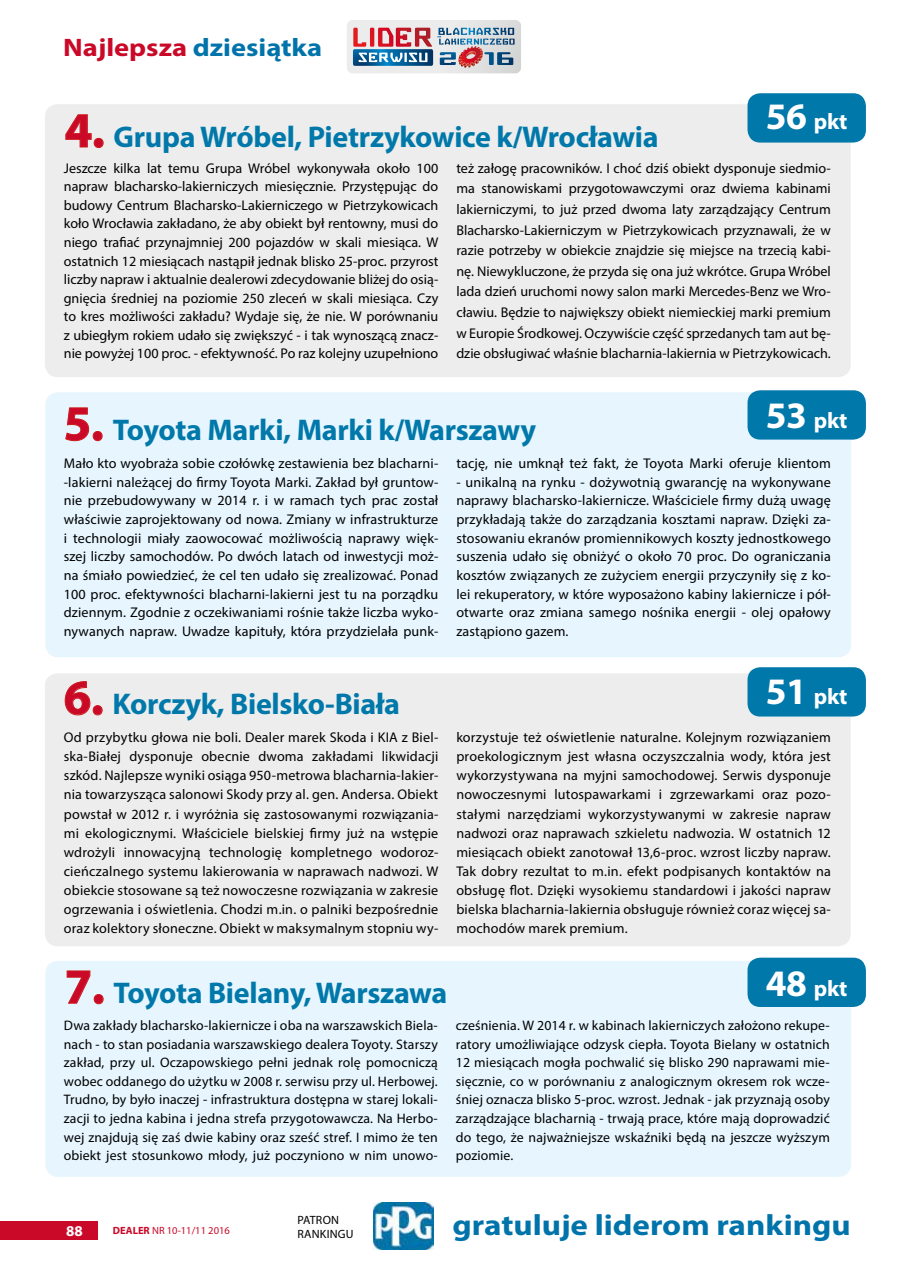
<style>
.page{position:relative;width:915px;height:1263px;background:#fff}
.page>*{position:absolute;margin:0;border:0;box-sizing:border-box;transform-origin:0 0}
.t1{font:700 30px "Myriad Pro";letter-spacing:-.01em;color:#0078aa}
.t2{font:700 29.4px "Myriad Pro";color:#0074aa;scale:1.12 1}
.t3{font:700 25.35px "Myriad Pro";color:#0074aa;scale:1.12 1}
.t4{font:700 22.5px "Myriad Pro";letter-spacing:-.01em;color:#fff}
.t5{font:700 15px "Myriad Pro";color:#fff}
.t6{font:14.1px/18.6px "Myriad Pro";letter-spacing:.01em;color:#000;text-align:justify}
.t7{font:13.8px/18.6px "Myriad Pro";letter-spacing:.01em;color:#000;text-align:justify}
.t8{font:12px/13.5px "Myriad Pro";letter-spacing:.02em;color:#000}
.t9{font:10.5px "Myriad Pro";color:#ca0928}
.s1{color:#ca0928}
.s2{font-size:49.5px;color:#ca0928}
.s3{font-size:37.5px}
.s4{font-weight:700}
</style>
<div class="page">
<div style="left:0;top:1221px;width:98px;height:19px;background:#ca0928"></div>
<div style="left:45px;top:673px;width:805px;height:273px;background:#ecedec;border-radius:13px"></div>
<div style="left:45px;top:392px;width:805px;height:265px;background:#e6f5fe;border-radius:13px"></div>
<div style="left:45px;top:961px;width:805px;height:216px;background:#e6f5fe;border-radius:13px"></div>
<div style="left:747px;top:390px;width:118px;height:50px;background:#0078aa;border-radius:13px"></div>
<div style="left:747px;top:667px;width:118px;height:49px;background:#0078aa;border-radius:13px"></div>
<div style="left:747px;top:958px;width:118px;height:49px;background:#0078aa;border-radius:13px"></div>
<div style="left:45px;top:104px;width:805px;height:273px;background:#ecedec;border-radius:13px"></div>
<div style="left:747px;top:93px;width:118px;height:50px;background:#0078aa;border-radius:13px"></div>
<svg style="left:65px;top:114px;width:27px;height:34px"></svg>
<div style="left:94px;top:138px;width:9px;height:10px;border:1px solid #cd171a;border-radius:50%"></div>
<svg style="left:65px;top:407px;width:24px;height:34px"></svg>
<div style="left:93px;top:431px;width:9px;height:10px;border:1px solid #cd171a;border-radius:50%"></div>
<svg style="left:64px;top:681px;width:27px;height:35px"></svg>
<div style="left:93px;top:706px;width:9px;height:9px;border:1px solid #cd171a;border-radius:50%"></div>
<svg style="left:66px;top:970px;width:25px;height:34px"></svg>
<div style="left:94px;top:994px;width:9px;height:10px;border:1px solid #cd171a;border-radius:50%"></div>
<img style="left:373px;top:1202px;width:61px;height:47px">
<svg style="left:347px;top:20px;width:174px;height:53px;background:#b4b0bd"></svg>
<h3 class="t3" style="left:63px;top:31px;width:233px"><span class="s1">Najlepsza</span> dziesiątka</h3>
<h1 class="t1" style="left:65px;top:117px;width:595px"><span class="s2">4.</span> Grupa Wróbel, Pietrzykowice k/Wrocławia</h1>
<h3 class="t4" style="left:765px;top:107px;width:83px"><span class="s3">56</span> pkt</h3>
<p class="t6" style="left:64px;top:159px;width:376px">Jeszcze kilka lat temu Grupa Wróbel wykonywała około 100 napraw blacharsko-lakierniczych miesięcznie. Przystępując do budowy Centrum Blacharsko-Lakierniczego w Pietrzykowicach koło Wrocławia zakładano, że aby obiekt był rentowny, musi do niego trafiać przynajmniej 200 pojazdów w skali miesiąca. W ostatnich 12 miesiącach nastąpił jednak blisko 25-proc. przyrost liczby napraw i aktualnie dealerowi zdecydowanie bliżej do osią&shy;gnięcia średniej na poziomie 250 zleceń w skali miesiąca. Czy to kres możliwości zakładu? Wydaje się, że nie. W porównaniu z ubiegłym rokiem udało się zwiększyć - i tak wynoszącą znacz&shy;nie powyżej 100 proc. - efektywność. Po raz kolejny uzupełniono</p>
<p class="t6" style="left:456px;top:158px;width:376px;line-height:20.5px">też załogę pracowników. I choć dziś obiekt dysponuje siedmio&shy;ma stanowiskami przygotowawczymi oraz dwiema kabinami lakierniczymi, to już przed dwoma laty zarządzający Centrum Blacharsko-Lakierniczym w Pietrzykowicach przyznawali, że w razie potrzeby w obiekcie znajdzie się miejsce na trzecią kabi&shy;nę. Niewykluczone, że przyda się ona już wkrótce. Grupa Wróbel lada dzień uruchomi nowy salon marki Mercedes-Benz we Wro&shy;cławiu. Będzie to największy obiekt niemieckiej marki premium w Europie Środkowej. Oczywiście część sprzedanych tam aut bę&shy;dzie obsługiwać właśnie blacharnia-lakiernia w Pietrzykowicach.</p>
<h1 class="t1" style="left:64px;top:410px;width:474px"><span class="s2">5.</span> Toyota Marki, Marki k/Warszawy</h1>
<h3 class="t4" style="left:765px;top:406px;width:83px"><span class="s3">53</span> pkt</h3>
<p class="t6" style="left:64px;top:454px;width:376px">Mało kto wyobraża sobie czołówkę zestawienia bez blacharni--lakierni należącej do firmy Toyota Marki. Zakład był gruntow&shy;nie przebudowywany w 2014 r. i w ramach tych prac został właściwie zaprojektowany od nowa. Zmiany w infrastrukturze i technologii miały zaowocować możliwością naprawy więk&shy;szej liczby samochodów. Po dwóch latach od inwestycji moż&shy;na śmiało powiedzieć, że cel ten udało się zrealizować. Ponad 100 proc. efektywności blacharni-lakierni jest tu na porządku dziennym. Zgodnie z oczekiwaniami rośnie także liczba wyko&shy;nywanych napraw. Uwadze kapituły, która przydzielała punk-</p>
<p class="t6" style="left:456px;top:454px;width:376px">tację, nie umknął też fakt, że Toyota Marki oferuje klientom</p>
<p class="t6" style="left:456px;top:472px;width:376px">- unikalną na rynku - dożywotnią gwarancję na wykonywane naprawy blacharsko-lakiernicze. Właściciele firmy dużą uwagę przykładają także do zarządzania kosztami napraw. Dzięki za&shy;stosowaniu ekranów promiennikowych koszty jednostkowego suszenia udało się obniżyć o około 70 proc. Do ograniczania kosztów związanych ze zużyciem energii przyczyniły się z ko&shy;lei rekuperatory, w które wyposażono kabiny lakiernicze i pół&shy;otwarte oraz zmiana samego nośnika energii - olej opałowy zastąpiono gazem.</p>
<h1 class="t1" style="left:64px;top:685px;width:338px"><span class="s2">6.</span> Korczyk, Bielsko-Biała</h1>
<h3 class="t4" style="left:765px;top:681px;width:83px"><span class="s3">51</span> pkt</h3>
<p class="t6" style="left:64px;top:728px;width:376px;line-height:19px">Od przybytku głowa nie boli. Dealer marek Skoda i KIA z Biel&shy;ska-Białej dysponuje obecnie dwoma zakładami likwidacji szkód. Najlepsze wyniki osiąga 950-metrowa blacharnia-lakier&shy;nia towarzysząca salonowi Skody przy al. gen. Andersa. Obiekt powstał w 2012 r. i wyróżnia się zastosowanymi rozwiązania&shy;mi ekologicznymi. Właściciele bielskiej firmy już na wstępie wdrożyli innowacyjną technologię kompletnego wodoroz&shy;cieńczalnego systemu lakierowania w naprawach nadwozi. W obiekcie stosowane są też nowoczesne rozwiązania w zakresie ogrzewania i oświetlenia. Chodzi m.in. o palniki bezpośrednie oraz kolektory słoneczne. Obiekt w maksymalnym stopniu wy-</p>
<p class="t6" style="left:456px;top:728px;width:376px;line-height:19px">korzystuje też oświetlenie naturalne. Kolejnym rozwiązaniem proekologicznym jest własna oczyszczalnia wody, która jest wykorzystywana na myjni samochodowej. Serwis dysponuje nowoczesnymi lutospawarkami i zgrzewarkami oraz pozo&shy;stałymi narzędziami wykorzystywanymi w zakresie napraw nadwozi oraz naprawach szkieletu nadwozia. W ostatnich 12 miesiącach obiekt zanotował 13,6-proc. wzrost liczby napraw.<br>Tak dobry rezultat to m.in. efekt podpisanych kontaktów na obsługę flot. Dzięki wysokiemu standardowi i jakości napraw bielska blacharnia-lakiernia obsługuje również coraz więcej sa&shy;mochodów marek premium.</p>
<h1 class="t1" style="left:65px;top:973px;width:384px"><span class="s2">7.</span> Toyota Bielany, Warszawa</h1>
<h3 class="t4" style="left:765px;top:974px;width:83px"><span class="s3">48</span> pkt</h3>
<p class="t7" style="left:64px;top:1016px;width:375px">Dwa zakłady blacharsko-lakiernicze i oba na warszawskich Biela&shy;nach - to stan posiadania warszawskiego dealera Toyoty. Starszy zakład, przy ul. Oczapowskiego pełni jednak rolę pomocniczą wobec oddanego do użytku w 2008 r. serwisu przy ul. Herbowej.<br>Trudno, by było inaczej - infrastruktura dostępna w starej lokali&shy;zacji to jedna kabina i jedna strefa przygotowawcza. Na Herbo&shy;wej znajdują się zaś dwie kabiny oraz sześć stref. I mimo że ten obiekt jest stosunkowo młody, już poczyniono w nim unowo-</p>
<p class="t7" style="left:455px;top:1016px;width:375px">cześnienia. W 2014 r. w kabinach lakierniczych założono rekupe&shy;ratory umożliwiające odzysk ciepła. Toyota Bielany w ostatnich 12 miesiącach mogła pochwalić się blisko 290 naprawami mie&shy;sięcznie, co w porównaniu z analogicznym okresem rok wcze&shy;śniej oznacza blisko 5-proc. wzrost. Jednak - jak przyznają osoby zarządzające blacharnią - trwają prace, które mają doprowadzić do tego, że najważniejsze wskaźniki będą na jeszcze wyższym poziomie.</p>
<p class="t5" style="left:66px;top:1221px;width:18px">88</p>
<p class="t9" style="left:113px;top:1224px;width:118px"><span class="s4">DEALER</span> NR 10-11/11 2016</p>
<p class="t8" style="left:297px;top:1213px;width:58px">PATRON<br>RANKINGU</p>
<h2 class="t2" style="left:452px;top:1206px;width:357px">gratuluje liderom rankingu</h2>
</div>
